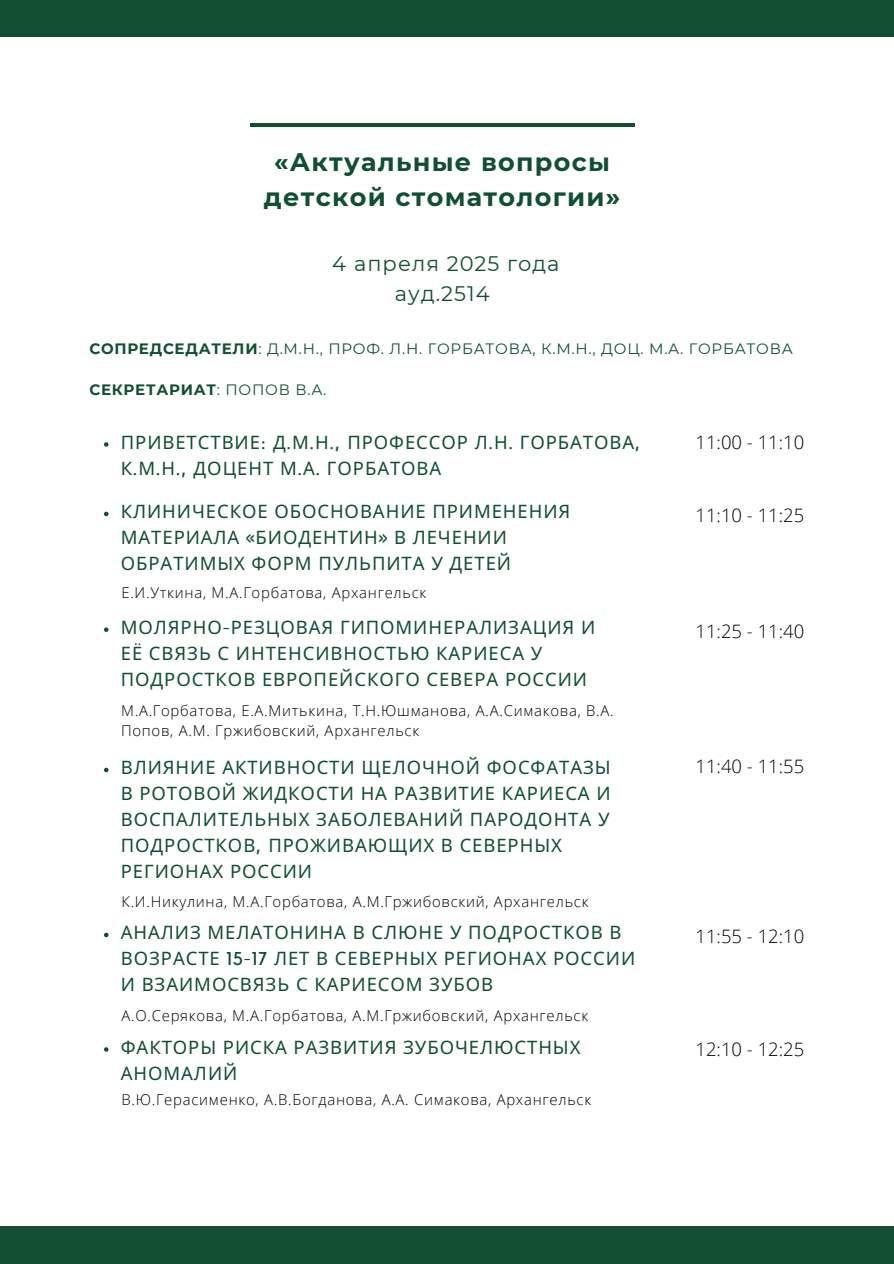
<style>
.page{position:relative;width:894px;height:1264px;background:#fff}
.page>*{position:absolute;margin:0;border:0;box-sizing:border-box;transform-origin:0 0}
.t1{font:700 25.5px/34.8px "Montserrat";letter-spacing:.05em;color:#104f31;text-align:center}
.t2{font:21px/29.2px "Montserrat";letter-spacing:.05em;color:#104f31;text-align:center}
.t3{font:18.45px/25.8px "Noto Sans";letter-spacing:.05em;color:#104f31}
.t4{font:300 18.45px "Open Sans";color:#000}
.t5{font:15px "Montserrat";letter-spacing:.05em;color:#104f31}
.t6{font:700 15px "Montserrat";letter-spacing:.05em;color:#104f31}
.t7{font:300 14.85px/20.2px "Open Sans";letter-spacing:.05em;color:#000}
.s1{font-weight:700}
.s2{font-weight:400}
.s3{font-family:"Kollektif"}
</style>
<div class="page">
<div style="left:0;top:0;width:893px;height:36px;background:#104f31"></div>
<div style="left:0;top:1226px;width:893px;height:37px;background:#104f31"></div>
<hr style="left:250px;top:123px;width:383px;height:4px;background:#104f31">
<svg style="left:104px;top:442px;width:4px;height:4px"></svg>
<svg style="left:104px;top:511px;width:4px;height:5px"></svg>
<svg style="left:104px;top:627px;width:4px;height:5px"></svg>
<svg style="left:104px;top:767px;width:4px;height:5px"></svg>
<svg style="left:104px;top:1047px;width:4px;height:4px"></svg>
<svg style="left:104px;top:932px;width:4px;height:5px"></svg>
<p class="t1" style="left:264px;top:145px;width:358px">«Актуальные вопросы детской стоматологии»</p>
<p class="t2" style="left:332px;top:249px;width:229px">4 апреля 2025 года ауд.2514</p>
<h1 class="t5" style="left:89px;top:339px;width:704px"><span class="s1">СОПРЕДСЕДАТЕЛИ</span>: Д.М.Н., ПРОФ. Л.Н. ГОРБАТОВА, К.М.Н., ДОЦ. М.А. ГОРБАТОВА</h1>
<h2 class="t6" style="left:89px;top:380px;width:238px">СЕКРЕТАРИАТ<span class="s2">: ПОПОВ В.А.</span></h2>
<h4 class="t3" style="left:121px;top:429px;width:521px">ПРИВЕТСТВИЕ<span class="s3">:</span> Д<span class="s3">.</span>М<span class="s3">.</span>Н<span class="s3">.,</span> ПРОФЕССОР Л<span class="s3">.</span>Н<span class="s3">.</span> ГОРБАТОВА<span class="s3">,<br></span>К<span class="s3">.</span>М<span class="s3">.</span>Н<span class="s3">.,</span> ДОЦЕНТ М<span class="s3">.</span>А<span class="s3">.</span> ГОРБАТОВА</h4>
<h4 class="t4" style="left:695px;top:429px;width:110px">11:00 - 11:10</h4>
<h3 class="t3" style="left:121px;top:498px;width:451px">КЛИНИЧЕСКОЕ ОБОСНОВАНИЕ ПРИМЕНЕНИЯ<br>МАТЕРИАЛА <span class="s3">«</span>БИОДЕНТИН<span class="s3">»</span> В ЛЕЧЕНИИ<br>ОБРАТИМЫХ ФОРМ ПУЛЬПИТА У ДЕТЕЙ</h3>
<p class="t7" style="left:121px;top:582px;width:306px">Е.И.Уткина, М.А.Горбатова, Архангельск</p>
<h3 class="t4" style="left:695px;top:502px;width:110px">11:10 - 11:25</h3>
<p class="t3" style="left:121px;top:614px;width:476px">МОЛЯРНО<span class="s3">-</span>РЕЗЦОВАЯ ГИПОМИНЕРАЛИЗАЦИЯ И<br>ЕЁ СВЯЗЬ С ИНТЕНСИВНОСТЬЮ КАРИЕСА У<br>ПОДРОСТКОВ ЕВРОПЕЙСКОГО СЕВЕРА РОССИИ</p>
<p class="t7" style="left:121px;top:700px;width:494px">М.А.Горбатова, Е.А.Митькина, Т.Н.Юшманова, А.А.Симакова, В.А.<br>Попов, А.М. Гржибовский, Архангельск</p>
<h3 class="t3" style="left:121px;top:754px;width:491px">ВЛИЯНИЕ АКТИВНОСТИ ЩЕЛОЧНОЙ ФОСФАТАЗЫ В РОТОВОЙ ЖИДКОСТИ НА РАЗВИТИЕ КАРИЕСА И ВОСПАЛИТЕЛЬНЫХ ЗАБОЛЕВАНИЙ ПАРОДОНТА У ПОДРОСТКОВ<span class="s3">,</span> ПРОЖИВАЮЩИХ В СЕВЕРНЫХ РЕГИОНАХ РОССИИ</h3>
<h3 class="t7" style="left:121px;top:890px;width:468px">К.И.Никулина, М.А.Горбатова, А.М.Гржибовский, Архангельск</h3>
<p class="t3" style="left:121px;top:919px;width:515px">АНАЛИЗ МЕЛАТОНИНА В СЛЮНЕ У ПОДРОСТКОВ В<br>ВОЗРАСТЕ <span class="s3">15-17</span> ЛЕТ В СЕВЕРНЫХ РЕГИОНАХ РОССИИ<br>И ВЗАИМОСВЯЗЬ С КАРИЕСОМ ЗУБОВ</p>
<p class="t7" style="left:121px;top:1005px;width:468px">А.О.Серякова, М.А.Горбатова, А.М.Гржибовский, Архангельск</p>
<h3 class="t3" style="left:121px;top:1033px;width:461px">ФАКТОРЫ РИСКА РАЗВИТИЯ ЗУБОЧЕЛЮСТНЫХ<br>АНОМАЛИЙ</h3>
<p class="t7" style="left:121px;top:1089px;width:471px">В.Ю.Герасименко, А.В.Богданова, А.А. Симакова, Архангельск</p>
<p class="t4" style="left:695px;top:618px;width:110px">11:25 - 11:40</p>
<p class="t4" style="left:695px;top:753px;width:110px">11:40 - 11:55</p>
<h3 class="t4" style="left:695px;top:923px;width:110px">11:55 - 12:10</h3>
<p class="t4" style="left:695px;top:1036px;width:110px">12:10 - 12:25</p>
</div>
